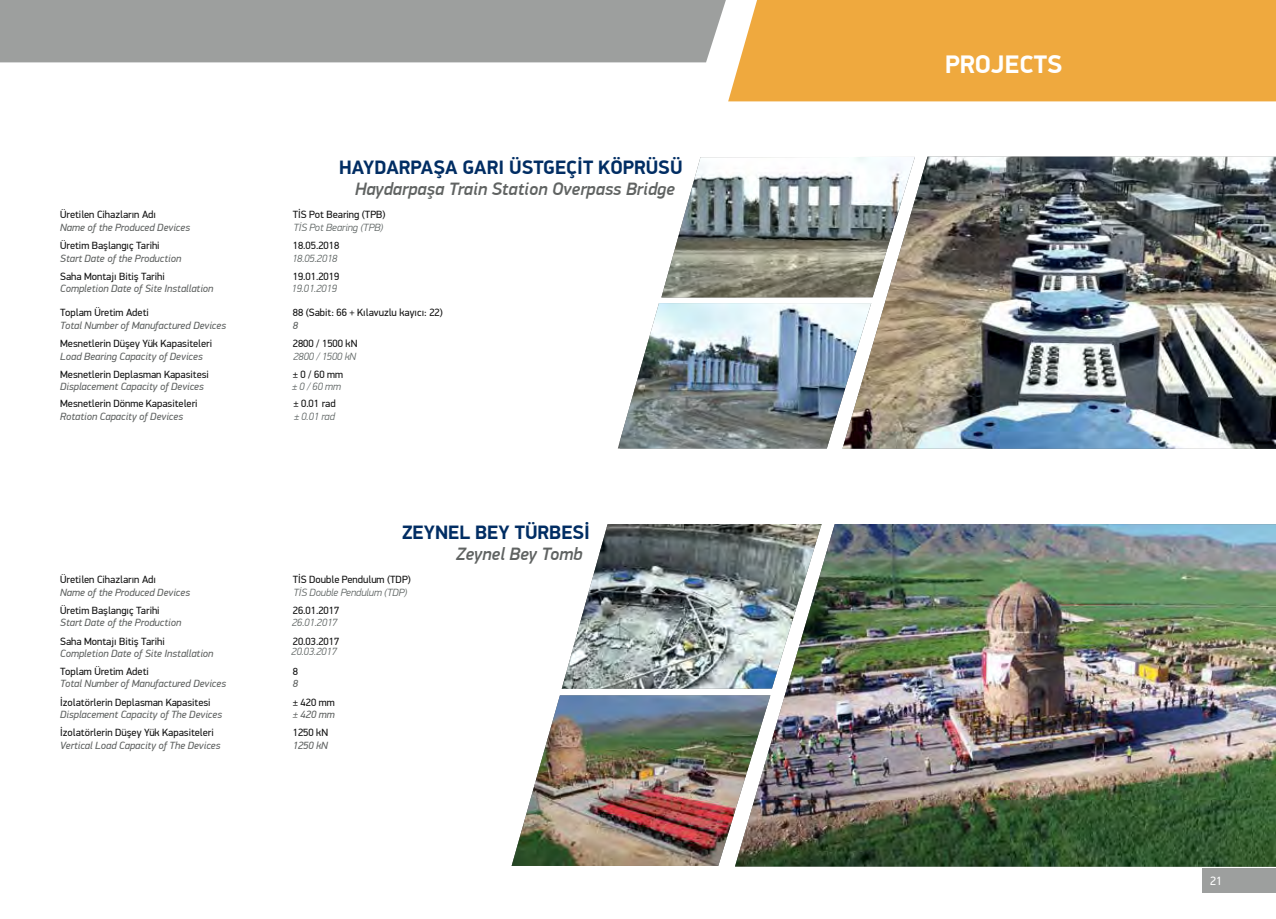
<style>
.page{position:relative;width:1276px;height:919px;background:#fff}
.page>*{position:absolute;margin:0;border:0;box-sizing:border-box;transform-origin:0 0}
.t1{font:700 25.5px "PF Din Display Pro";color:#fff}
.t2{font:700 19.5px "PF Din Display Pro";color:#012d63}
.t3{font:italic 500 18px "PF Din Display Pro";color:#606362}
.t4{font:12px "PF Din Display Pro";color:#fff}
.t5{font:10.5px "PF Din Display Pro";color:#121212}
.t6{font:italic 10.5px "PF Din Display Pro";color:#606362}
.t7{font:italic 300 10.5px "PF Din Display Pro";color:#5e6463}
</style>
<div class="page">
<div style="left:728px;top:0;width:548px;height:101px;background:#efa93e"></div>
<div style="left:0;top:0;width:726px;height:62px;background:#9d9f9e"></div>
<img style="left:735px;top:524px;width:541px;height:342px">
<img style="left:842px;top:157px;width:434px;height:292px">
<img style="left:511px;top:695px;width:259px;height:170px">
<img style="left:620px;top:303px;width:251px;height:145px">
<img style="left:562px;top:524px;width:259px;height:164px">
<img style="left:661px;top:157px;width:254px;height:140px">
<div style="left:1202px;top:868px;width:73px;height:25px;background:#9d9f9e"></div>
<h2 class="t2" style="left:339px;top:155px;width:345px">HAYDARPAŞA GARI ÜSTGEÇİT KÖPRÜSÜ</h2>
<h3 class="t3" style="left:355px;top:178px;width:321px">Haydarpaşa Train Station Overpass Bridge</h3>
<p class="t5" style="left:60px;top:209px;width:97px">Üretilen Cihazların Adı</p>
<p class="t5" style="left:293px;top:209px;width:94px">TİS Pot Bearing (TPB)</p>
<p class="t6" style="left:60px;top:221px;width:131px">Name of the Produced Devices</p>
<p class="t7" style="left:293px;top:221px;width:91px">TİS Pot Bearing (TPB)</p>
<p class="t5" style="left:60px;top:239px;width:101px">Üretim Başlangıç Tarihi</p>
<p class="t5" style="left:293px;top:239px;width:48px">18.05.2018</p>
<p class="t6" style="left:60px;top:252px;width:123px">Start Date of the Production</p>
<p class="t7" style="left:292px;top:252px;width:47px">18.05.2018</p>
<p class="t5" style="left:60px;top:270px;width:106px">Saha Montajı Bitiş Tarihi</p>
<p class="t5" style="left:293px;top:270px;width:48px">19.01.2019</p>
<p class="t6" style="left:60px;top:282px;width:155px">Completion Date of Site Installation</p>
<p class="t7" style="left:292px;top:282px;width:47px">19.01.2019</p>
<p class="t5" style="left:60px;top:306px;width:90px">Toplam Üretim Adeti</p>
<p class="t5" style="left:293px;top:306px;width:152px">88 (Sabit: 66 + Kılavuzlu kayıcı: 22)</p>
<p class="t6" style="left:60px;top:319px;width:167px">Total Number of Manufactured Devices</p>
<p class="t6" style="left:293px;top:319px;width:7px">8</p>
<p class="t5" style="left:60px;top:337px;width:153px">Mesnetlerin Düşey Yük Kapasiteleri</p>
<p class="t5" style="left:293px;top:337px;width:66px">2800 / 1500 kN</p>
<p class="t6" style="left:60px;top:349px;width:144px">Load Bearing Capacity of Devices</p>
<p class="t7" style="left:293px;top:350px;width:64px">2800 / 1500 kN</p>
<p class="t5" style="left:60px;top:368px;width:150px">Mesnetlerin Deplasman Kapasitesi</p>
<p class="t5" style="left:293px;top:368px;width:52px">± 0 / 60 mm</p>
<p class="t6" style="left:60px;top:380px;width:145px">Displacement Capacity of Devices</p>
<p class="t7" style="left:292px;top:380px;width:50px">± 0 / 60 mm</p>
<p class="t5" style="left:60px;top:397px;width:139px">Mesnetlerin Dönme Kapasiteleri</p>
<p class="t5" style="left:293px;top:397px;width:44px">± 0.01 rad</p>
<p class="t6" style="left:60px;top:409px;width:124px">Rotation Capacity of Devices</p>
<p class="t7" style="left:294px;top:410px;width:42px">± 0.01 rad</p>
<h2 class="t2" style="left:402px;top:520px;width:189px">ZEYNEL BEY TÜRBESİ</h2>
<h3 class="t3" style="left:456px;top:543px;width:128px">Zeynel Bey Tomb</h3>
<p class="t5" style="left:60px;top:573px;width:97px">Üretilen Cihazların Adı</p>
<p class="t5" style="left:293px;top:573px;width:120px">TİS Double Pendulum (TDP)</p>
<p class="t6" style="left:60px;top:585px;width:131px">Name of the Produced Devices</p>
<p class="t7" style="left:293px;top:586px;width:115px">TİS Double Pendulum (TDP)</p>
<p class="t5" style="left:60px;top:604px;width:101px">Üretim Başlangıç Tarihi</p>
<p class="t5" style="left:293px;top:604px;width:48px">26.01.2017</p>
<p class="t6" style="left:60px;top:616px;width:123px">Start Date of the Production</p>
<p class="t7" style="left:292px;top:616px;width:47px">26.01.2017</p>
<p class="t5" style="left:60px;top:634px;width:106px">Saha Montajı Bitiş Tarihi</p>
<p class="t5" style="left:293px;top:634px;width:48px">20.03.2017</p>
<p class="t6" style="left:60px;top:646px;width:155px">Completion Date of Site Installation</p>
<p class="t7" style="left:292px;top:645px;width:47px">20.03.2017</p>
<p class="t5" style="left:60px;top:665px;width:90px">Toplam Üretim Adeti</p>
<p class="t5" style="left:293px;top:665px;width:7px">8</p>
<p class="t6" style="left:60px;top:677px;width:167px">Total Number of Manufactured Devices</p>
<p class="t6" style="left:293px;top:677px;width:7px">8</p>
<p class="t5" style="left:60px;top:695px;width:152px">İzolatörlerin Deplasman Kapasitesi</p>
<p class="t5" style="left:293px;top:695px;width:43px">± 420 mm</p>
<p class="t6" style="left:60px;top:708px;width:163px">Displacement Capacity of The Devices</p>
<p class="t6" style="left:293px;top:708px;width:43px">± 420 mm</p>
<p class="t5" style="left:60px;top:726px;width:155px">İzolatörlerin Düşey Yük Kapasiteleri</p>
<p class="t5" style="left:293px;top:726px;width:37px">1250 kN</p>
<p class="t6" style="left:60px;top:739px;width:162px">Vertical Load Capacity of The Devices</p>
<p class="t6" style="left:293px;top:739px;width:37px">1250 kN</p>
<h1 class="t1" style="left:945px;top:49px;width:119px">PROJECTS</h1>
<p class="t4" style="left:1210px;top:873px;width:13px">21</p>
</div>
